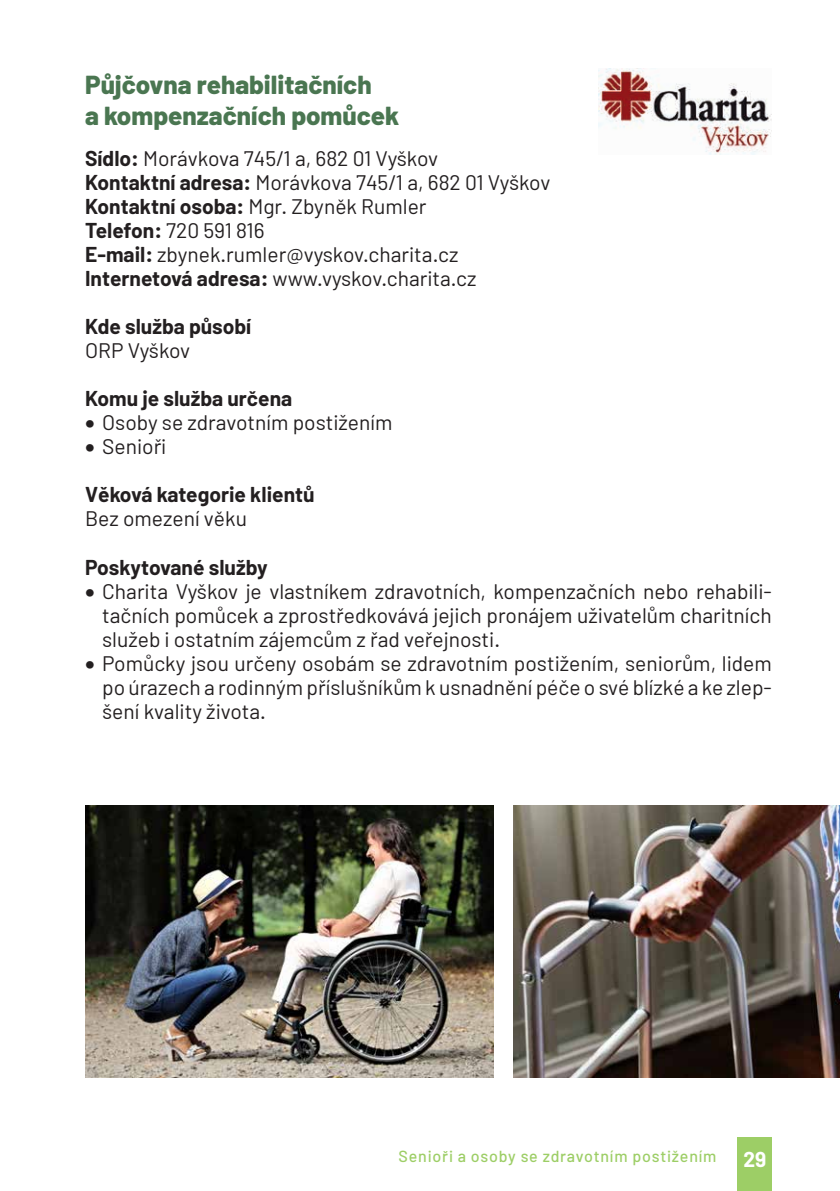
<style>
.page{position:relative;width:840px;height:1191px;background:#fff}
.page>*{position:absolute;margin:0;border:0;box-sizing:border-box;transform-origin:0 0}
.t1{font:800 26px/31.2px "Barlow";color:#4a7651}
.t2{font:21px/24px "Barlow";color:#231f20;text-align:justify}
.t3{font:700 21px "Barlow";color:#231f20}
.t4{font:700 21px "Barlow";color:#fff}
.t5{font:500 16px "Barlow";letter-spacing:.05em;color:#9dce66}
.s1{font-weight:700}
</style>
<div class="page">
<img style="left:598px;top:68px;width:173px;height:86px">
<img style="left:85px;top:805px;width:408px;height:272px">
<img style="left:513px;top:805px;width:326px;height:272px">
<div style="left:737px;top:1137px;width:34px;height:54px;background:#9dce66"></div>
<p class="t1" style="left:85px;top:69px;width:315px">Půjčovna rehabilitačních<br>a kompenzačních pomůcek</p>
<p class="t2" style="left:85px;top:146px;width:466px;text-align:left"><span class="s1">Sídlo:</span> Morávkova 745/1 a, 682 01 Vyškov<br><span class="s1">Kontaktní adresa:</span> Morávkova 745/1 a, 682 01 Vyškov <span class="s1">Kontaktní osoba:</span> Mgr. Zbyněk Rumler<br><span class="s1">Telefon:</span> 720 591 816<br><span class="s1">E-mail:</span> zbynek.rumler@vyskov.charita.cz <span class="s1">Internetová adresa:</span> www.vyskov.charita.cz</p>
<p class="t3" style="left:85px;top:314px;width:168px">Kde služba působí</p>
<p class="t2" style="left:85px;top:338px;width:107px">ORP Vyškov</p>
<p class="t3" style="left:85px;top:386px;width:208px">Komu je služba určena</p>
<p class="t2" style="left:85px;top:410px;width:309px">• Osoby se zdravotním postižením</p>
<p class="t2" style="left:85px;top:434px;width:83px">• Senioři</p>
<p class="t3" style="left:85px;top:482px;width:231px">Věková kategorie klientů</p>
<p class="t2" style="left:85px;top:506px;width:163px">Bez omezení věku</p>
<p class="t3" style="left:85px;top:554px;width:184px">Poskytované služby</p>
<p class="t2" style="left:102px;top:578px;width:670px;text-indent:-17px">• Charita Vyškov je vlastníkem zdravotních, kompenzačních nebo rehabili&shy;tačních pomůcek a zprostředkovává jejich pronájem uživatelům charitních služeb i ostatním zájemcům z řad veřejnosti.</p>
<p class="t2" style="left:102px;top:650px;width:670px;text-indent:-17px">• Pomůcky jsou určeny osobám se zdravotním postižením, seniorům, lidem po úrazech a rodinným příslušníkům k usnadnění péče o své blízké a ke zlep&shy;šení kvality života.</p>
<p class="t5" style="left:398px;top:1146px;width:319px">Senioři a osoby se zdravotním postižením</p>
<p class="t4" style="left:743px;top:1146px;width:24px">29</p>
</div>
